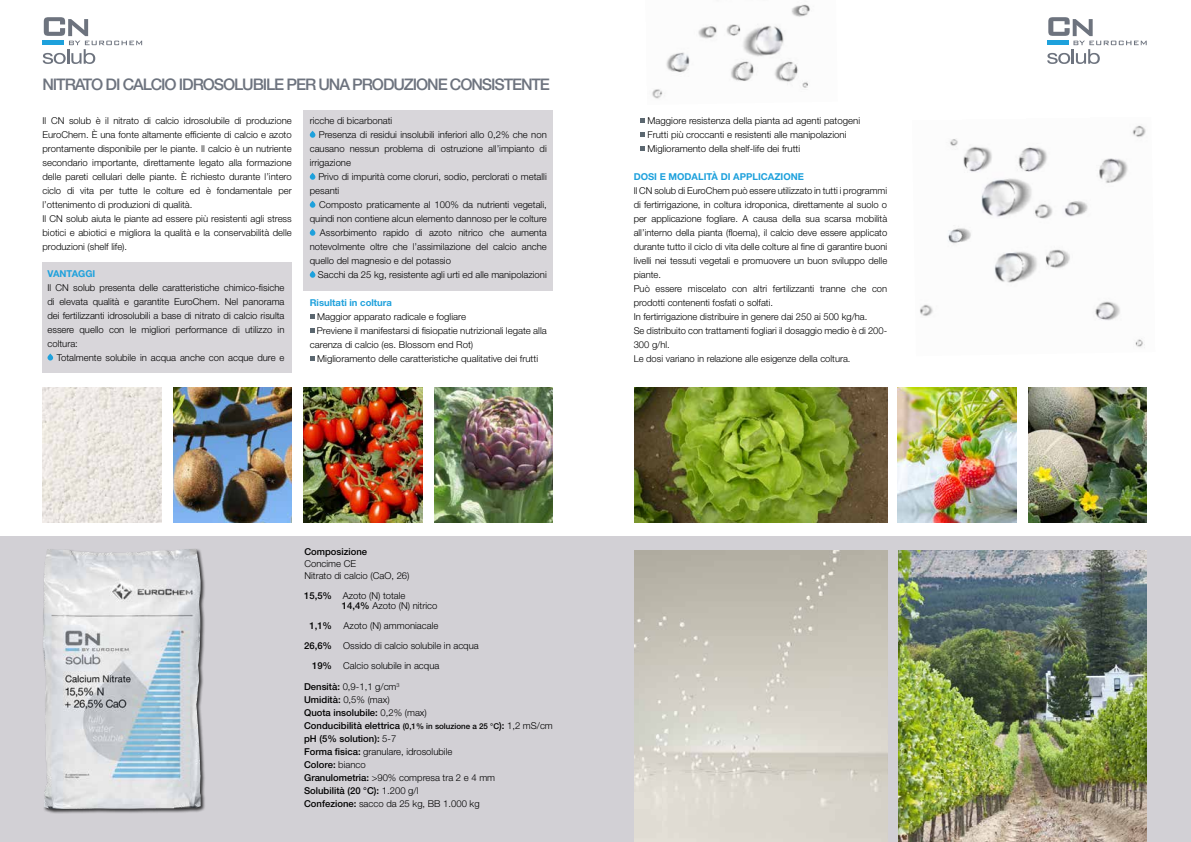
<style>
.page{position:relative;width:1191px;height:842px;background:#fff}
.page>*{position:absolute;margin:0;border:0;box-sizing:border-box;transform-origin:0 0}
.t1{font:500 16px "Helvetica Neue LT Std";letter-spacing:-.07em;color:#6d737e}
.t2{font:300 9.5px/14px "Helvetica Neue LT Std";color:#000}
.t3{font:500 9.5px/13px "Helvetica Neue LT Std";color:#000}
.t4{font:700 9.5px "Helvetica Neue LT Std";color:#1ea1dc}
.s1{font-weight:500}
.s2{font-weight:300}
.s3{font-size:8px}
</style>
<div class="page">
<div style="left:0;top:537px;width:1191px;height:305px;background:#d2d0d5"></div>
<div style="left:43px;top:262px;width:249px;height:111px;background:#d8d6da"></div>
<div style="left:304px;top:110px;width:249px;height:180px;background:#d8d6da"></div>
<svg style="left:47px;top:353px;width:6px;height:7px"></svg>
<svg style="left:310px;top:131px;width:5px;height:7px"></svg>
<svg style="left:310px;top:173px;width:5px;height:7px"></svg>
<svg style="left:310px;top:201px;width:5px;height:7px"></svg>
<svg style="left:310px;top:229px;width:5px;height:7px"></svg>
<svg style="left:310px;top:271px;width:5px;height:7px"></svg>
<svg style="left:310px;top:314px;width:4px;height:5px"></svg>
<svg style="left:310px;top:328px;width:4px;height:5px"></svg>
<svg style="left:310px;top:356px;width:4px;height:5px"></svg>
<svg style="left:640px;top:118px;width:5px;height:5px"></svg>
<svg style="left:640px;top:132px;width:5px;height:5px"></svg>
<svg style="left:640px;top:146px;width:5px;height:5px"></svg>
<img style="left:173px;top:387px;width:119px;height:135px">
<img style="left:434px;top:387px;width:119px;height:135px">
<img style="left:1028px;top:387px;width:118px;height:135px">
<img style="left:634px;top:387px;width:253px;height:135px">
<img style="left:634px;top:551px;width:253px;height:291px">
<img style="left:898px;top:551px;width:248px;height:291px">
<div style="left:42px;top:548px;width:164px;height:266px;background:#000;opacity:.75"></div>
<img style="left:43px;top:549px;width:151px;height:260px">
<svg style="left:43px;top:17px;width:99px;height:47px"></svg>
<svg style="left:1047px;top:17px;width:99px;height:47px"></svg>
<img style="left:43px;top:387px;width:118px;height:135px">
<img style="left:304px;top:387px;width:118px;height:135px">
<img style="left:897px;top:387px;width:119px;height:135px">
<img style="left:652px;top:4px;width:158px;height:95px">
<img style="left:920px;top:125px;width:226px;height:223px">
<h1 class="t1" style="left:43px;top:74px;width:509px">NITRATO DI CALCIO IDROSOLUBILE PER UNA PRODUZIONE CONSISTENTE</h1>
<p class="t2" style="left:43px;top:113px;width:251px">Il CN solub è il nitrato di calcio idrosolubile di produzione EuroChem. È una fonte altamente efficiente di calcio e azoto prontamente disponibile per le piante. Il calcio è un nutriente secondario importante, direttamente legato alla formazione delle pareti cellulari delle piante. È richiesto durante l’intero ciclo di vita per tutte le colture ed è fondamentale per l’ottenimento di produzioni di qualità.<br>Il CN solub aiuta le piante ad essere più resistenti agli stress biotici e abiotici e migliora la qualità e la conservabilità delle produzioni (shelf life).</p>
<p class="t4" style="left:47px;top:267px;width:49px">VANTAGGI</p>
<p class="t2" style="left:47px;top:280px;width:238px;text-align:justify">Il CN solub presenta delle caratteristiche chimico-fisiche di elevata qualità e garantite EuroChem. Nel panorama dei fertilizzanti idrosolubili a base di nitrato di calcio risulta essere quello con le migliori performance di utilizzo in coltura:</p>
<p class="t2" style="left:57px;top:350px;width:229px">Totalmente solubile in acqua anche con acque dure e</p>
<p class="t2" style="left:310px;top:113px;width:84px">ricche di bicarbonati</p>
<p class="t2" style="left:319px;top:127px;width:229px">Presenza di residui insolubili inferiori allo 0,2% che non</p>
<p class="t2" style="left:310px;top:141px;width:238px">causano nessun problema di ostruzione all’impianto di</p>
<p class="t2" style="left:310px;top:155px;width:43px">irrigazione</p>
<p class="t2" style="left:318px;top:169px;width:230px">Privo di impurità come cloruri, sodio, perclorati o metalli</p>
<p class="t2" style="left:310px;top:183px;width:31px">pesanti</p>
<p class="t2" style="left:319px;top:197px;width:229px">Composto praticamente al 100% da nutrienti vegetali,</p>
<p class="t2" style="left:310px;top:211px;width:238px">quindi non contiene alcun elemento dannoso per le colture</p>
<p class="t2" style="left:320px;top:225px;width:228px">Assorbimento rapido di azoto nitrico che aumenta</p>
<p class="t2" style="left:310px;top:239px;width:238px">notevolmente oltre che l’assimilazione del calcio anche</p>
<p class="t2" style="left:310px;top:253px;width:143px">quello del magnesio e del potassio</p>
<p class="t2" style="left:318px;top:267px;width:230px">Sacchi da 25 kg, resistente agli urti ed alle manipolazioni</p>
<p class="t4" style="left:310px;top:296px;width:84px">Risultati in coltura</p>
<p class="t2" style="left:317px;top:309px;width:150px">Maggior apparato radicale e fogliare</p>
<p class="t2" style="left:317px;top:323px;width:231px">Previene il manifestarsi di fisiopatie nutrizionali legate alla</p>
<p class="t2" style="left:310px;top:337px;width:165px">carenza di calcio (es. Blossom end Rot)</p>
<p class="t2" style="left:317px;top:351px;width:222px">Miglioramento delle caratteristiche qualitative dei frutti</p>
<p class="t3" style="left:304px;top:545px;width:64px">Composizione</p>
<p class="t2" style="left:304px;top:558px;width:107px;line-height:12px">Concime CE<br>Nitrato di calcio (CaO, 26)</p>
<p class="t2" style="left:342px;top:591px;width:97px;line-height:10px;text-indent:-38px"><span class="s1">15,5%</span> Azoto (N) totale<br><span class="s1">14,4%</span> Azoto (N) nitrico</p>
<p class="t2" style="left:309px;top:619px;width:130px"><span class="s1">1,1%</span> Azoto (N) ammoniacale</p>
<p class="t2" style="left:304px;top:639px;width:176px"><span class="s1">26,6%</span> Ossido di calcio solubile in acqua</p>
<p class="t2" style="left:312px;top:659px;width:129px"><span class="s1">19%</span> Calcio solubile in acqua</p>
<p class="t3" style="left:304px;top:680px;width:250px">Densità: <span class="s2">0,9-1,1 g/cm</span><sup>3<br></sup>Umidità: <span class="s2">0,5% (max)<br></span>Quota insolubile: <span class="s2">0,2% (max)<br></span>Conducibilità elettrica <span class="s3">(0,1% in soluzione a 25 °C</span>): <span class="s2">1,2 mS/cm </span>pH (5% solution): <span class="s2">5-7<br></span>Forma fisica: <span class="s2">granulare, idrosolubile<br></span>Colore: <span class="s2">bianco<br></span>Granulometria: <span class="s2">&gt;90% compresa tra 2 e 4 mm<br></span>Solubilità (20 °C): <span class="s2">1.200 g/l<br></span>Confezione: <span class="s2">sacco da 25 kg, BB 1.000 kg</span></p>
<p class="t2" style="left:647px;top:113px;width:214px">Maggiore resistenza della pianta ad agenti patogeni<br>Frutti più croccanti e resistenti alle manipolazioni<br>Miglioramento della shelf-life dei frutti</p>
<p class="t4" style="left:633px;top:170px;width:172px">DOSI E MODALITÀ DI APPLICAZIONE</p>
<p class="t2" style="left:633px;top:183px;width:255px">Il CN solub di EuroChem può essere utilizzato in tutti i programmi di fertirrigazione, in coltura idroponica, direttamente al suolo o per applicazione fogliare. A causa della sua scarsa mobilità all’interno della pianta (floema), il calcio deve essere applicato durante tutto il ciclo di vita delle colture al fine di garantire buoni livelli nei tessuti vegetali e promuovere un buon sviluppo delle piante.<br>Può essere miscelato con altri fertilizzanti tranne che con prodotti contenenti fosfati o solfati.<br>In fertirrigazione distribuire in genere dai 250 ai 500 kg/ha.<br>Se distribuito con trattamenti fogliari il dosaggio medio è di 200- 300 g/hl.<br>Le dosi variano in relazione alle esigenze della coltura.</p>
</div>
